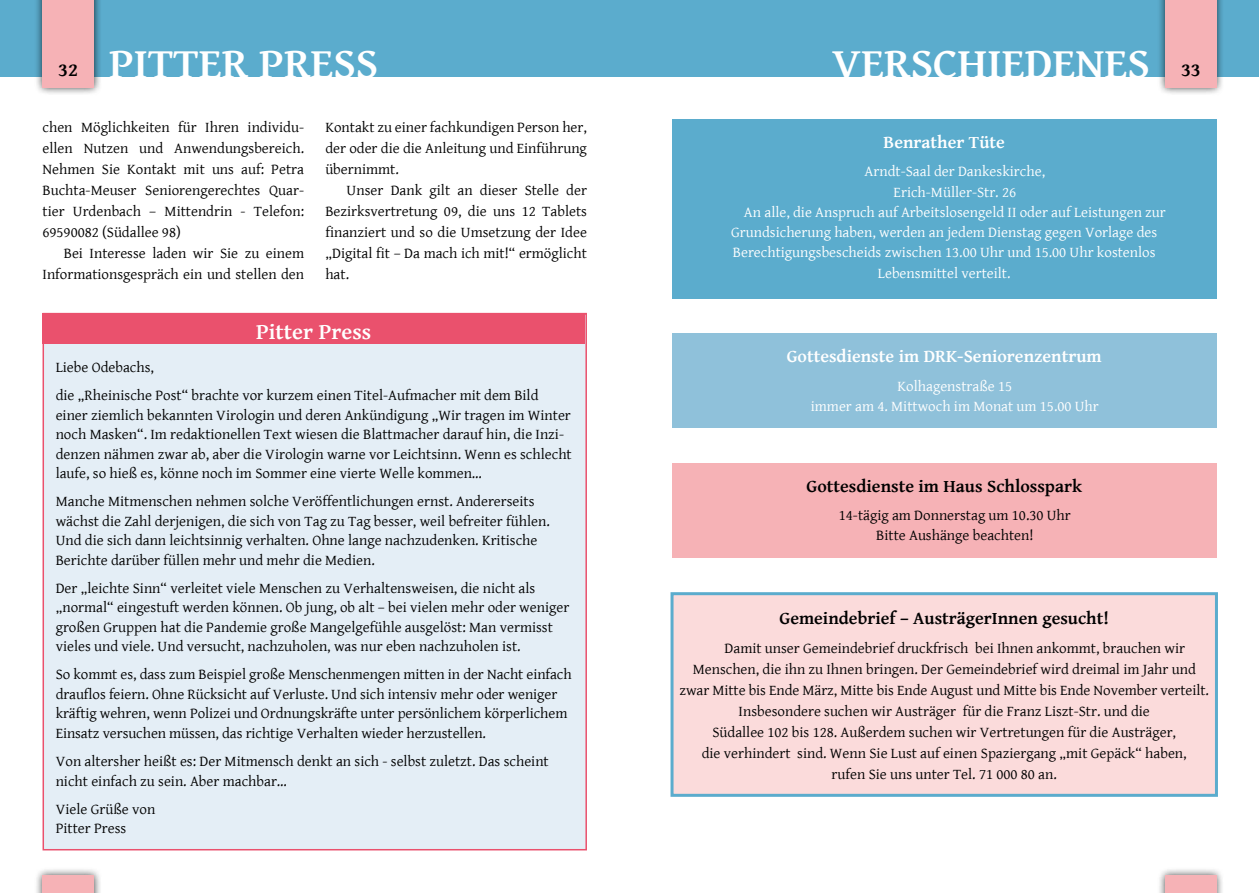
<style>
.page{position:relative;width:1259px;height:893px;background:#fff}
.page>*{position:absolute;margin:0;border:0;box-sizing:border-box;transform-origin:0 0}
.t1{font:700 43.65px "Gentium Basic";color:#fff}
.t2{font:700 22.5px "Gentium Basic";color:#fff}
.t3{font:700 19.5px "Gentium Basic";color:#000}
.t4{font:700 18px "Gentium Basic";color:#000}
.t5{font:700 18px "Gentium Basic";color:#fff}
.t6{font:15px/19.5px "Gentium Basic";color:#000}
.t7{font:15px/20.2px "Gentium Basic";color:#fff;text-align:center}
</style>
<div class="page">
<div style="left:672px;top:119px;width:544px;height:180px;background:#5baccd"></div>
<div style="left:672px;top:333px;width:544px;height:95px;background:#8fc1da"></div>
<div style="left:672px;top:463px;width:544px;height:94px;background:#f6b2b6"></div>
<div style="left:672px;top:594px;width:544px;height:201px;background:#fbdbdb"></div>
<div style="left:670px;top:592px;width:548px;height:205px;border:3px solid #5baccd"></div>
<div style="left:0;top:0;width:629px;height:77px;background:#5baccd"></div>
<div style="left:629px;top:0;width:630px;height:77px;background:#5baccd"></div>
<div style="left:34px;top:0;width:68px;height:96px;background:#000;opacity:.75"></div>
<div style="left:43px;top:0;width:51px;height:88px;background:#f6b2b6"></div>
<div style="left:34px;top:867px;width:68px;height:26px;background:#000;opacity:.75"></div>
<div style="left:43px;top:875px;width:51px;height:18px;background:#f6b2b6"></div>
<div style="left:1157px;top:867px;width:67px;height:26px;background:#000;opacity:.75"></div>
<div style="left:1165px;top:875px;width:51px;height:18px;background:#f6b2b6"></div>
<div style="left:1157px;top:0;width:67px;height:96px;background:#000;opacity:.75"></div>
<div style="left:1165px;top:0;width:51px;height:88px;background:#f6b2b6"></div>
<div style="left:43px;top:313px;width:544px;height:537px;background:#e4eef6;border:2px solid #ea516d"></div>
<div style="left:43px;top:314px;width:542px;height:30px;background:#ea516d"></div>
<h3 class="t3" style="left:58px;top:55px;width:21px">32</h3>
<h1 class="t1" style="left:109px;top:31px;width:271px">PITTER PRESS</h1>
<p class="t6" style="left:43px;top:116px;width:263px;line-height:21px;text-align:justify">chen Möglichkeiten für Ihren individu&shy;ellen Nutzen und Anwendungsbereich.<br>Nehmen Sie Kontakt mit uns auf: Petra Buchta-Meuser Seniorengerechtes Quar&shy;tier Urdenbach – Mittendrin - Telefon:<br>69590082 (Südallee 98)</p>
<p class="t6" style="left:43px;top:242px;width:263px;line-height:21px;text-align:right">Bei Interesse laden wir Sie zu einem<br>Informationsgespräch ein und stellen den</p>
<p class="t6" style="left:325px;top:116px;width:263px;line-height:21px;text-align:justify">Kontakt zu einer fachkundigen Person her, der oder die die Anleitung und Einführung übernimmt.</p>
<p class="t6" style="left:325px;top:179px;width:263px;line-height:21px;text-align:justify;text-indent:21px">Unser Dank gilt an dieser Stelle der Bezirksvertretung 09, die uns 12 Tablets finanziert und so die Umsetzung der Idee „Digital fit – Da mach ich mit!“ ermöglicht hat.</p>
<h2 class="t2" style="left:256px;top:314px;width:117px">Pitter Press</h2>
<p class="t6" style="left:56px;top:353px;width:484px;line-height:28px">Liebe Odebachs,<br>die „Rheinische Post“ brachte vor kurzem einen Titel-Aufmacher mit dem Bild</p>
<p class="t6" style="left:56px;top:405px;width:517px">einer ziemlich bekannten Virologin und deren Ankündigung „Wir tragen im Winter noch Masken“. Im redaktionellen Text wiesen die Blattmacher darauf hin, die Inzi&shy;denzen nähmen zwar ab, aber die Virologin warne vor Leichtsinn. Wenn es schlecht laufe, so hieß es, könne noch im Sommer eine vierte Welle kommen…</p>
<p class="t6" style="left:56px;top:491px;width:495px">Manche Mitmenschen nehmen solche Veröffentlichungen ernst. Andererseits wächst die Zahl derjenigen, die sich von Tag zu Tag besser, weil befreiter fühlen.<br>Und die sich dann leichtsinnig verhalten. Ohne lange nachzudenken. Kritische Berichte darüber füllen mehr und mehr die Medien.</p>
<p class="t6" style="left:56px;top:578px;width:515px">Der „leichte Sinn“ verleitet viele Menschen zu Verhaltensweisen, die nicht als „normal“ eingestuft werden können. Ob jung, ob alt – bei vielen mehr oder weniger großen Gruppen hat die Pandemie große Mangelgefühle ausgelöst: Man vermisst vieles und viele. Und versucht, nachzuholen, was nur eben nachzuholen ist.</p>
<p class="t6" style="left:56px;top:664px;width:517px">So kommt es, dass zum Beispiel große Menschenmengen mitten in der Nacht einfach drauflos feiern. Ohne Rücksicht auf Verluste. Und sich intensiv mehr oder weniger kräftig wehren, wenn Polizei und Ordnungskräfte unter persönlichem körperlichem Einsatz versuchen müssen, das richtige Verhalten wieder herzustellen.</p>
<p class="t6" style="left:56px;top:751px;width:494px">Von altersher heißt es: Der Mitmensch denkt an sich - selbst zuletzt. Das scheint nicht einfach zu sein. Aber machbar…</p>
<p class="t6" style="left:56px;top:798px;width:101px">Viele Grüße von<br>Pitter Press</p>
<h1 class="t1" style="left:832px;top:31px;width:319px">VERSCHIEDENES</h1>
<h3 class="t3" style="left:1181px;top:55px;width:21px">33</h3>
<p class="t5" style="left:883px;top:128px;width:123px">Benrather Tüte</p>
<p class="t7" style="left:864px;top:161px;width:182px">Arndt-Saal der Dankeskirche,</p>
<p class="t7" style="left:893px;top:181px;width:124px">Erich-Müller-Str. 26</p>
<p class="t7" style="left:744px;top:201px;width:423px">An alle, die Anspruch auf Arbeitslosengeld II oder auf Leistungen zur</p>
<p class="t7" style="left:731px;top:222px;width:427px">Grundsicherung haben, werden an jedem Dienstag gegen Vorlage des</p>
<p class="t7" style="left:733px;top:242px;width:424px">Berechtigungsbescheids zwischen 13.00 Uhr und 15.00 Uhr kostenlos</p>
<p class="t7" style="left:878px;top:262px;width:134px">Lebensmittel verteilt.</p>
<p class="t5" style="left:787px;top:343px;width:316px">Gottesdienste im DRK-Seniorenzentrum</p>
<p class="t7" style="left:811px;top:375px;width:289px">Kolhagenstraße 15<br>immer am 4. Mittwoch im Monat um 15.00 Uhr</p>
<p class="t4" style="left:806px;top:472px;width:277px">Gottesdienste im Haus Schlosspark</p>
<p class="t6" style="left:839px;top:505px;width:233px;line-height:20.2px;text-align:center">14-tägig am Donnerstag um 10.30 Uhr<br>Bitte Aushänge beachten!</p>
<p class="t4" style="left:779px;top:604px;width:331px">Gemeindebrief – AusträgerInnen gesucht!</p>
<p class="t6" style="left:724px;top:638px;width:462px">Damit unser Gemeindebrief druckfrisch bei Ihnen ankommt, brauchen wir</p>
<p class="t6" style="left:692px;top:659px;width:504px">Menschen, die ihn zu Ihnen bringen. Der Gemeindebrief wird dreimal im Jahr und</p>
<p class="t6" style="left:679px;top:680px;width:531px">zwar Mitte bis Ende März, Mitte bis Ende August und Mitte bis Ende November verteilt.</p>
<p class="t6" style="left:738px;top:701px;width:413px">Insbesondere suchen wir Austräger für die Franz Liszt-Str. und die</p>
<p class="t6" style="left:712px;top:722px;width:465px">Südallee 102 bis 128. Außerdem suchen wir Vertretungen für die Austräger,</p>
<p class="t6" style="left:702px;top:743px;width:486px">die verhindert sind. Wenn Sie Lust auf einen Spaziergang „mit Gepäck“ haben,</p>
<p class="t6" style="left:831px;top:764px;width:227px">rufen Sie uns unter Tel. 71 000 80 an.</p>
</div>
